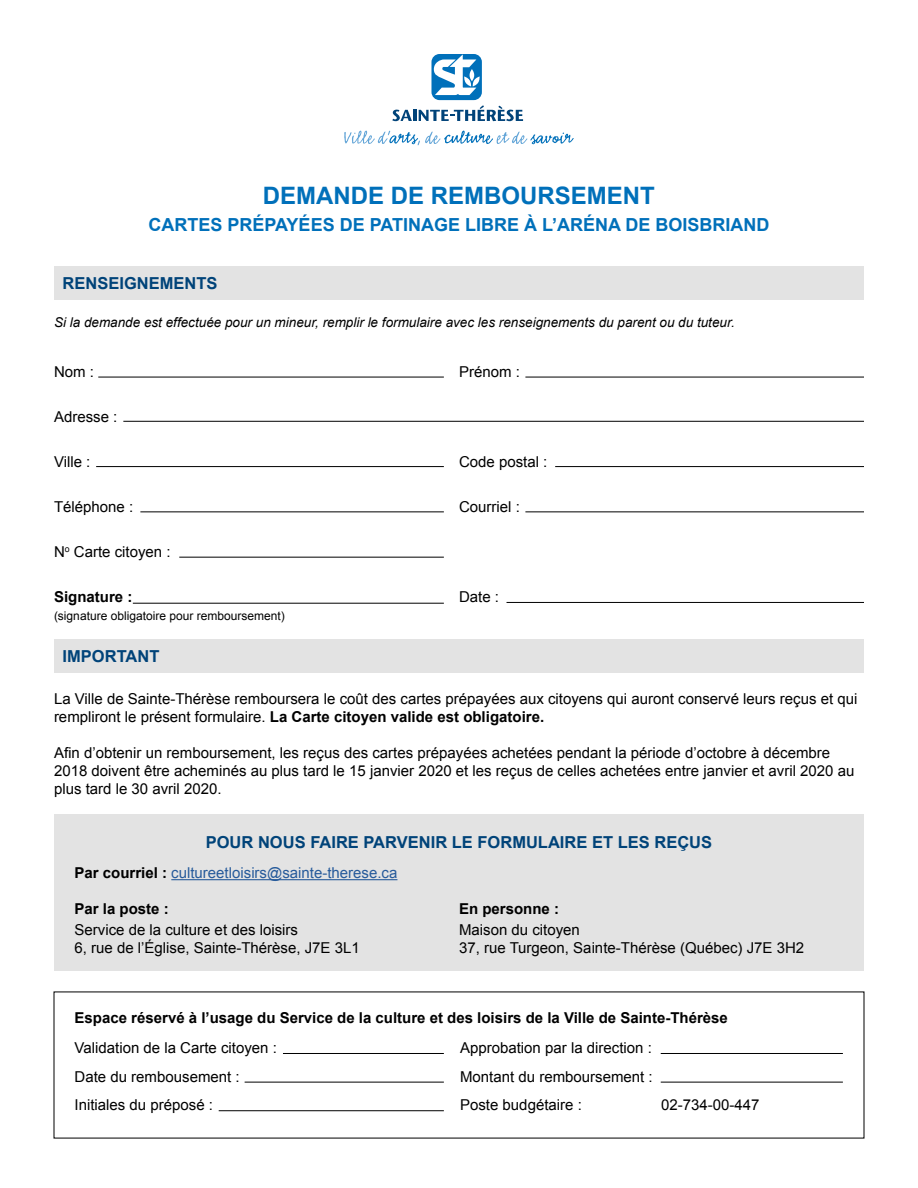
<style>
.page{position:relative;width:918px;height:1188px;background:#fff}
.page>*{position:absolute;margin:0;border:0;box-sizing:border-box;transform-origin:0 0}
.t1{font:700 24px "Arial";color:#0070ba}
.t2{font:700 18px "Arial";color:#0070ba}
.t3{font:700 16.5px "Arial";color:#004379}
.t4{font:15px/18px "Arial";color:#000}
.t5{font:700 15px "Arial";color:#000}
.t6{font:15px "Arial";color:#275b9b}
.t7{font:italic 13.5px "Arial";color:#000}
.t8{font:12px "Arial";color:#000}
.s1{font-weight:700}
.s2{font-weight:700;color:#000}
</style>
<div class="page">
<div style="left:431px;top:54px;width:51px;height:46px;background:#0070ba;border-radius:8px"></div>
<svg style="left:434px;top:54px;width:46px;height:41px"></svg>
<svg style="left:344px;top:131px;width:230px;height:14px"></svg>
<svg style="left:392px;top:106px;width:131px;height:15px"></svg>
<div style="left:54px;top:266px;width:810px;height:34px;background:#e3e3e3"></div>
<div style="left:54px;top:640px;width:810px;height:33px;background:#e3e3e3"></div>
<div style="left:54px;top:814px;width:810px;height:157px;background:#e3e3e3"></div>
<hr style="left:98px;top:377px;width:346px;height:1px;background:#000">
<hr style="left:123px;top:421px;width:741px;height:1px;background:#000">
<hr style="left:96px;top:466px;width:348px;height:1px;background:#000">
<hr style="left:525px;top:377px;width:339px;height:1px;background:#000">
<hr style="left:555px;top:466px;width:309px;height:1px;background:#000">
<hr style="left:507px;top:602px;width:357px;height:1px;background:#000">
<hr style="left:179px;top:557px;width:265px;height:1px;background:#000">
<hr style="left:133px;top:603px;width:311px;height:1px;background:#000">
<hr style="left:525px;top:511px;width:339px;height:1px;background:#000">
<hr style="left:140px;top:511px;width:304px;height:1px;background:#000">
<hr style="left:283px;top:1053px;width:161px;height:1px;background:#000">
<hr style="left:245px;top:1082px;width:199px;height:1px;background:#000">
<hr style="left:219px;top:1110px;width:225px;height:1px;background:#000">
<hr style="left:661px;top:1053px;width:182px;height:1px;background:#000">
<hr style="left:661px;top:1082px;width:182px;height:1px;background:#000">
<hr style="left:171px;top:879px;width:226px;height:1px;background:#275b9b">
<h1 class="t1" style="left:263px;top:180px;width:393px">DEMANDE DE REMBOURSEMENT</h1>
<p class="t2" style="left:149px;top:213px;width:622px">CARTES PRÉPAYÉES DE PATINAGE LIBRE À L’ARÉNA DE BOISBRIAND</p>
<p class="t3" style="left:63px;top:272px;width:156px">RENSEIGNEMENTS</p>
<p class="t7" style="left:54px;top:313px;width:682px">Si la demande est effectuée pour un mineur, remplir le formulaire avec les renseignements du parent ou du tuteur.</p>
<p class="t4" style="left:54px;top:363px;width:42px">Nom :</p>
<p class="t4" style="left:54px;top:408px;width:65px">Adresse :</p>
<p class="t4" style="left:54px;top:453px;width:38px">Ville :</p>
<p class="t4" style="left:54px;top:498px;width:81px">Téléphone :</p>
<p class="t4" style="left:54px;top:543px;width:118px">N<sup>o</sup> Carte citoyen :</p>
<p class="t5" style="left:54px;top:587px;width:80px">Signature :</p>
<p class="t8" style="left:54px;top:608px;width:232px">(signature obligatoire pour remboursement)</p>
<p class="t3" style="left:63px;top:646px;width:98px">IMPORTANT</p>
<p class="t4" style="left:459px;top:363px;width:62px">Prénom :</p>
<p class="t4" style="left:459px;top:453px;width:90px">Code postal :</p>
<p class="t4" style="left:459px;top:498px;width:62px">Courriel :</p>
<p class="t4" style="left:459px;top:588px;width:42px">Date :</p>
<p class="t4" style="left:54px;top:690px;width:805px">La Ville de Sainte-Thérèse remboursera le coût des cartes prépayées aux citoyens qui auront conservé leurs reçus et qui rempliront le présent formulaire. <span class="s1">La Carte citoyen valide est obligatoire.</span></p>
<p class="t4" style="left:54px;top:744px;width:802px">Afin d’obtenir un remboursement, les reçus des cartes prépayées achetées pendant la période d’octobre à décembre<br>2018 doivent être acheminés au plus tard le 15 janvier 2020 et les reçus de celles achetées entre janvier et avril 2020 au plus tard le 30 avril 2020.</p>
<p class="t3" style="left:206px;top:831px;width:508px">POUR NOUS FAIRE PARVENIR LE FORMULAIRE ET LES REÇUS</p>
<p class="t6" style="left:75px;top:863px;width:324px"><span class="s2">Par courriel :</span> cultureetloisirs@sainte-therese.ca</p>
<p class="t5" style="left:75px;top:899px;width:96px">Par la poste :</p>
<p class="t4" style="left:75px;top:921px;width:287px">Service de la culture et des loisirs<br>6, rue de l’Église, Sainte-Thérèse, J7E 3L1</p>
<p class="t5" style="left:459px;top:899px;width:102px">En personne :</p>
<p class="t4" style="left:459px;top:921px;width:347px">Maison du citoyen<br>37, rue Turgeon, Sainte-Thérèse (Québec) J7E 3H2</p>
<p class="t5" style="left:75px;top:1008px;width:655px">Espace réservé à l’usage du Service de la culture et des loisirs de la Ville de Sainte-Thérèse</p>
<p class="t4" style="left:75px;top:1039px;width:204px">Validation de la Carte citoyen :</p>
<p class="t4" style="left:460px;top:1039px;width:193px">Approbation par la direction :</p>
<p class="t4" style="left:75px;top:1068px;width:167px">Date du rembousement :</p>
<p class="t4" style="left:460px;top:1068px;width:194px">Montant du remboursement :</p>
<p class="t4" style="left:75px;top:1096px;width:140px">Initiales du préposé :</p>
<p class="t4" style="left:460px;top:1096px;width:123px">Poste budgétaire :</p>
<p class="t4" style="left:661px;top:1096px;width:100px">02-734-00-447</p>
</div>
